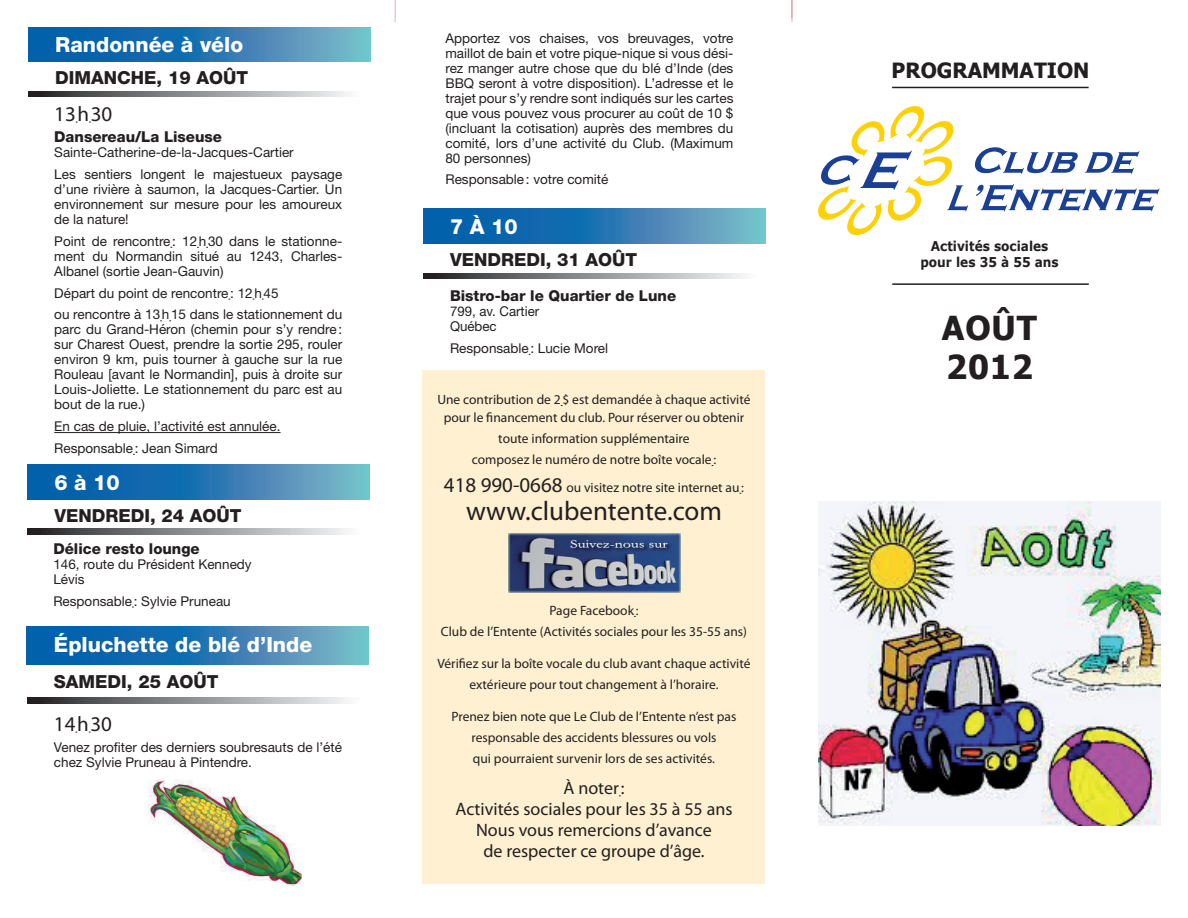
<style>
.page{position:relative;width:1188px;height:918px;background:#fff}
.page>*{position:absolute;margin:0;border:0;box-sizing:border-box;transform-origin:0 0}
.t1{font:700 33px/39.6px "Tahoma";letter-spacing:.025em;color:#231f20}
.t2{font:27px "Myriad Pro";color:#231f20}
.t3{font:800 21px "Helvetica Neue";color:#fff}
.t4{font:700 21px "Tahoma";color:#231f20}
.t5{font:21px "Myriad Pro";letter-spacing:.04em;color:#231f20}
.t6{font:18px/21px "Myriad Pro";color:#231f20;text-align:center}
.t7{font:800 18px "Helvetica Neue";color:#231f20}
.t8{font:800 15px "Helvetica Neue";color:#231f20}
.t9{font:13.5px/15px "Helvetica Neue";color:#231f20}
.t10{font:13.5px/21px "Myriad Pro";color:#231f20;text-align:center}
.t11{font:700 13.5px/16.2px "Verdana";color:#231f20;text-align:center;scale:.9 1}
.s1{font-size:21px}
</style>
<div class="page">
<hr style="left:892px;top:87px;width:197px;height:1px;background:#231f20">
<div style="left:422px;top:370px;width:343px;height:514px;background:#fef0d0"></div>
<hr style="left:394px;top:0;width:2px;height:22px;background:#af2938">
<hr style="left:892px;top:283px;width:197px;height:2px;background:#231f20">
<img style="left:508px;top:534px;width:173px;height:58px">
<img style="left:818px;top:502px;width:343px;height:324px">
<svg style="left:28px;top:698px;width:320px;height:6px;background:#8b8c8e"></svg>
<hr style="left:791px;top:0;width:2px;height:22px;background:#af2938">
<svg style="left:27px;top:627px;width:342px;height:38px;background:#2e7db4"></svg>
<svg style="left:975px;top:147px;width:103px;height:27px"></svg>
<svg style="left:1085px;top:151px;width:54px;height:23px"></svg>
<svg style="left:818px;top:106px;width:150px;height:129px"></svg>
<svg style="left:976px;top:184px;width:184px;height:27px"></svg>
<svg style="left:424px;top:273px;width:320px;height:6px;background:#8b8c8e"></svg>
<svg style="left:423px;top:209px;width:342px;height:34px;background:#2e7db4"></svg>
<svg style="left:27px;top:529px;width:321px;height:5px;background:#8b8c8e"></svg>
<svg style="left:27px;top:465px;width:342px;height:34px;background:#2e7db4"></svg>
<hr style="left:54px;top:432px;width:227px;height:1px;background:#231f20">
<svg style="left:28px;top:91px;width:321px;height:6px;background:#8b8c8e"></svg>
<svg style="left:28px;top:27px;width:342px;height:35px;background:#2e7db4"></svg>
<img style="left:149px;top:781px;width:151px;height:102px">
<h3 class="t3" style="left:55px;top:32px;width:189px">Randonnée à vélo</h3>
<h3 class="t7" style="left:55px;top:67px;width:194px">DIMANCHE, 19 AOÛT</h3>
<h3 class="t5" style="left:54px;top:101px;width:60px">13h30</h3>
<p class="t8" style="left:54px;top:128px;width:169px">Dansereau/La Liseuse</p>
<p class="t9" style="left:54px;top:142px;width:290px;line-height:21.8px">Sainte-Catherine-de-la-Jacques-Cartier<br>Les sentiers longent le majestueux paysage</p>
<p class="t9" style="left:54px;top:182px;width:289px;text-align:justify">d’une rivière à saumon, la Jacques-Cartier. Un environnement sur mesure pour les amoureux de la nature!</p>
<p class="t9" style="left:54px;top:233px;width:289px;text-align:justify">Point de rencontre: 12h30 dans le stationne&shy;ment du Normandin situé au 1243, Charles-Albanel (sortie Jean-Gauvin)</p>
<p class="t9" style="left:54px;top:282px;width:289px;line-height:21.8px">Départ du point de rencontre: 12h45<br>ou rencontre à 13h15 dans le stationnement du</p>
<p class="t9" style="left:54px;top:322px;width:289px;text-align:justify">parc du Grand-Héron (chemin pour s’y rendre: sur Charest Ouest, prendre la sortie 295, rouler environ 9 km, puis tourner à gauche sur la rue Rouleau [avant le Normandin], puis à droite sur Louis-Joliette. Le stationnement du parc est au bout de la rue.)</p>
<p class="t9" style="left:54px;top:415px;width:228px;line-height:21.8px">En cas de pluie, l’activité est annulée.<br>Responsable: Jean Simard</p>
<h3 class="t3" style="left:54px;top:470px;width:67px">6 à 10</h3>
<h3 class="t7" style="left:54px;top:504px;width:189px">VENDREDI, 24 AOÛT</h3>
<p class="t8" style="left:53px;top:540px;width:148px">Délice resto lounge</p>
<p class="t9" style="left:53px;top:556px;width:200px">146, route du Président Kennedy<br>Lévis</p>
<p class="t9" style="left:53px;top:593px;width:179px">Responsable: Sylvie Pruneau</p>
<h3 class="t3" style="left:54px;top:632px;width:260px">Épluchette de blé d’Inde</h3>
<h3 class="t7" style="left:54px;top:670px;width:166px">SAMEDI, 25 AOÛT</h3>
<h3 class="t5" style="left:54px;top:711px;width:60px">14h30</h3>
<p class="t9" style="left:54px;top:740px;width:290px">Venez profiter des derniers soubresauts de l’été chez Sylvie Pruneau à Pintendre.</p>
<p class="t9" style="left:445px;top:30px;width:290px;text-align:justify">Apportez vos chaises, vos breuvages, votre maillot de bain et votre pique-nique si vous dési&shy;rez manger autre chose que du blé d’Inde (des BBQ seront à votre disposition). L’adresse et le trajet pour s’y rendre sont indiqués sur les cartes que vous pouvez vous procurer au coût de 10 $ (incluant la cotisation) auprès des membres du comité, lors d’une activité du Club. (Maximum 80 personnes)</p>
<p class="t9" style="left:445px;top:172px;width:164px">Responsable: votre comité</p>
<h3 class="t3" style="left:450px;top:214px;width:69px">7 À 10</h3>
<h3 class="t7" style="left:450px;top:249px;width:189px">VENDREDI, 31 AOÛT</h3>
<p class="t8" style="left:450px;top:287px;width:228px">Bistro-bar le Quartier de Lune</p>
<p class="t9" style="left:450px;top:304px;width:91px">799, av. Cartier<br>Québec</p>
<p class="t9" style="left:450px;top:341px;width:160px">Responsable: Lucie Morel</p>
<p class="t10" style="left:437px;top:390px;width:315px;line-height:18px">Une contribution de 2$ est demandée à chaque activité pour le financement du club. Pour réserver ou obtenir</p>
<p class="t10" style="left:472px;top:428px;width:246px">toute information supplémentaire composez le numéro de notre boîte vocale:</p>
<p class="t10" style="left:444px;top:477px;width:302px"><span class="s1">418 990-0668</span> ou visitez notre site internet au:</p>
<h2 class="t2" style="left:466px;top:494px;width:257px">www.clubentente.com</h2>
<p class="t10" style="left:441px;top:600px;width:308px">Page Facebook:<br>Club de l’Entente (Activités sociales pour les 35-55 ans)</p>
<p class="t10" style="left:437px;top:653px;width:315px">Vérifiez sur la boîte vocale du club avant chaque activité extérieure pour tout changement à l’horaire.</p>
<p class="t10" style="left:451px;top:705px;width:287px">Prenez bien note que Le Club de l’Entente n’est pas responsable des accidents blessures ou vols<br>qui pourraient survenir lors de ses activités.</p>
<h3 class="t6" style="left:456px;top:778px;width:278px">À noter:<br>Activités sociales pour les 35 à 55 ans<br>Nous vous remercions d’avance<br>de respecter ce groupe d’âge.</h3>
<h3 class="t4" style="left:892px;top:55px;width:199px">PROGRAMMATION</h3>
<p class="t11" style="left:920px;top:238px;width:155px">Activités sociales pour les 35 à 55 ans</p>
<h1 class="t1" style="left:942px;top:306px;width:97px">AOÛT<br>2012</h1>
</div>
